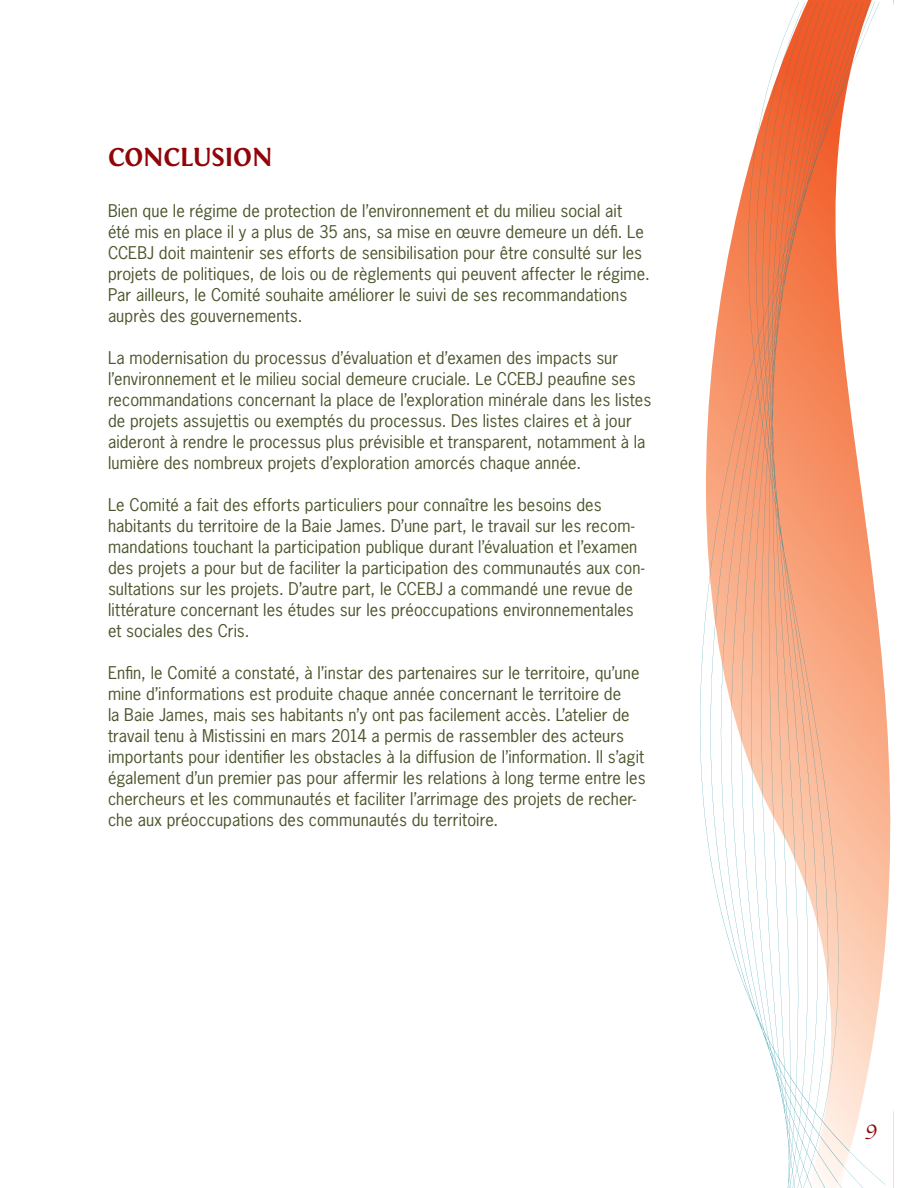
<style>
.page{position:relative;width:918px;height:1188px;background:#fff}
.page>*{position:absolute;margin:0;border:0;box-sizing:border-box;transform-origin:0 0}
.t1{font:700 27px "Fontin";letter-spacing:-.015em;color:#910508}
.t2{font:22.5px "Apple Chancery";color:#910508}
.t3{font:16.5px/21px "News Gothic Std";letter-spacing:.005em;color:#4b562b}
</style>
<div class="page">
<svg style="left:807px;top:0;width:84px;height:973px"></svg>
<svg style="left:700px;top:2px;width:162px;height:1186px"></svg>
<svg style="left:809px;top:2px;width:70px;height:180px"></svg>
<svg style="left:809px;top:973px;width:85px;height:215px"></svg>
<h1 class="t1" style="left:108px;top:142px;width:166px">CONCLUSION</h1>
<p class="t3" style="left:108px;top:200px;width:543px">Bien que le régime de protection de l’environnement et du milieu social ait<br>été mis en place il y a plus de 35 ans, sa mise en œuvre demeure un défi. Le CCEBJ doit maintenir ses efforts de sensibilisation pour être consulté sur les projets de politiques, de lois ou de règlements qui peuvent affecter le régime.<br>Par ailleurs, le Comité souhaite améliorer le suivi de ses recommandations auprès des gouvernements.</p>
<p class="t3" style="left:108px;top:347px;width:545px">La modernisation du processus d’évaluation et d’examen des impacts sur l’environnement et le milieu social demeure cruciale. Le CCEBJ peaufine ses recommandations concernant la place de l’exploration minérale dans les listes de projets assujettis ou exemptés du processus. Des listes claires et à jour aideront à rendre le processus plus prévisible et transparent, notamment à la lumière des nombreux projets d’exploration amorcés chaque année.</p>
<p class="t3" style="left:108px;top:494px;width:538px">Le Comité a fait des efforts particuliers pour connaître les besoins des habitants du territoire de la Baie James. D’une part, le travail sur les recom&shy;mandations touchant la participation publique durant l’évaluation et l’examen des projets a pour but de faciliter la participation des communautés aux con&shy;sultations sur les projets. D’autre part, le CCEBJ a commandé une revue de littérature concernant les études sur les préoccupations environnementales et sociales des Cris.</p>
<p class="t3" style="left:108px;top:662px;width:539px">Enfin, le Comité a constaté, à l’instar des partenaires sur le territoire, qu’une mine d’informations est produite chaque année concernant le territoire de<br>la Baie James, mais ses habitants n’y ont pas facilement accès. L’atelier de travail tenu à Mistissini en mars 2014 a permis de rassembler des acteurs importants pour identifier les obstacles à la diffusion de l’information. Il s’agit également d’un premier pas pour affermir les relations à long terme entre les chercheurs et les communautés et faciliter l’arrimage des projets de recher&shy;che aux préoccupations des communautés du territoire.</p>
<h2 class="t2" style="left:865px;top:1110px;width:14px">9</h2>
</div>
